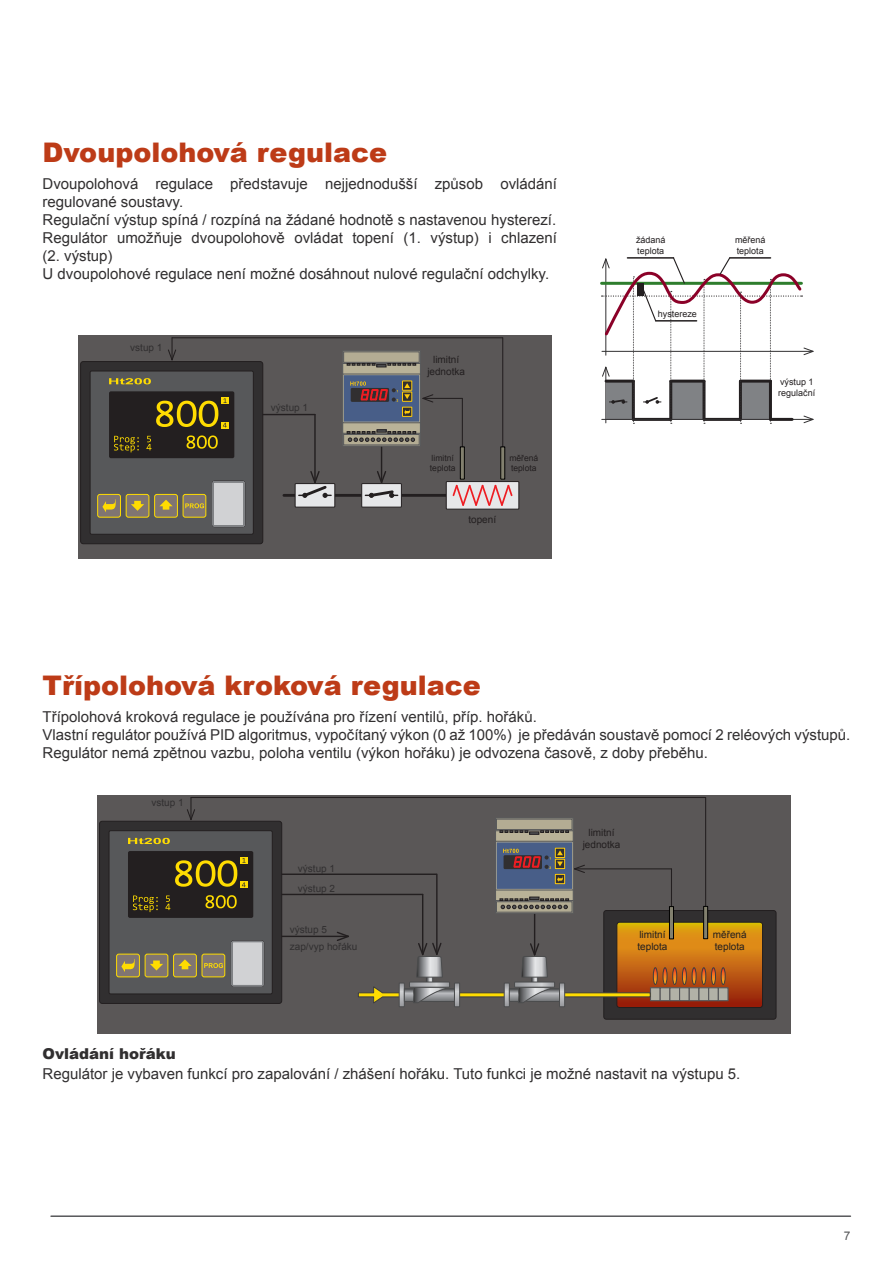
<style>
.page{position:relative;width:893px;height:1263px;background:#fff}
.page>*{position:absolute;margin:0;border:0;box-sizing:border-box;transform-origin:0 0}
.t1{font:900 27px "Arial";color:#bd3b17}
.t2{font:15px/18px "Arial";color:#312f30}
.t3{font:900 15px "Arial";color:#312f30}
.t4{font:12px "Arial";color:#57585a}
.t5{font:10.05px/12px "Arial";color:#231f20}
.t6{font:10.05px/20.2px "Arial";color:#312f30}
.t7{font:9px/10.8px "Arial";color:#231f20}
.t8{font:8.55px/10.2px "Arial";color:#231f20}
</style>
<div class="page">
<hr style="left:51px;top:1215px;width:799px;height:2px;background:#57585a">
<svg style="left:602px;top:257px;width:212px;height:167px"></svg>
<hr style="left:656px;top:320px;width:41px;height:2px;background:#231f20">
<div style="left:637px;top:283px;width:7px;height:13px;background:#231f20"></div>
<div style="left:97px;top:795px;width:694px;height:239px;background:#5a5757"></div>
<hr style="left:281px;top:894px;width:142px;height:1px;background:#231f20">
<div style="left:604px;top:910px;width:172px;height:109px;background:#312f30;border-radius:3px"></div>
<div style="left:603px;top:910px;width:173px;height:110px;border:1px solid #231f20;border-radius:3px"></div>
<hr style="left:422px;top:894px;width:1px;height:60px;background:#231f20">
<hr style="left:671px;top:869px;width:1px;height:41px;background:#231f20">
<hr style="left:279px;top:873px;width:157px;height:2px;background:#231f20">
<hr style="left:436px;top:874px;width:2px;height:80px;background:#231f20">
<hr style="left:705px;top:797px;width:1px;height:112px;background:#231f20">
<hr style="left:574px;top:868px;width:97px;height:1px;background:#231f20">
<svg style="left:574px;top:865px;width:12px;height:8px"></svg>
<svg style="left:496px;top:830px;width:77px;height:67px"></svg>
<svg style="left:496px;top:841px;width:77px;height:49px"></svg>
<div style="left:497px;top:842px;width:75px;height:47px;background:#485e88"></div>
<div style="left:555px;top:848px;width:10px;height:9px;background:#635526"></div>
<div style="left:555px;top:848px;width:10px;height:10px;border:1px solid #feca0a"></div>
<svg style="left:557px;top:850px;width:6px;height:5px"></svg>
<div style="left:555px;top:859px;width:10px;height:9px;background:#312f30"></div>
<div style="left:555px;top:859px;width:10px;height:10px;border:1px solid #feca0a"></div>
<svg style="left:557px;top:861px;width:6px;height:5px"></svg>
<div style="left:555px;top:874px;width:10px;height:10px;border:1px solid #feca0a"></div>
<svg style="left:557px;top:876px;width:6px;height:6px"></svg>
<svg style="left:503px;top:849px;width:48px;height:20px"></svg>
<div style="left:496px;top:819px;width:76px;height:11px;background:#b3ac93;border:1px solid #57585a"></div>
<svg style="left:500px;top:831px;width:69px;height:3px"></svg>
<hr style="left:191px;top:797px;width:515px;height:1px;background:#231f20">
<hr style="left:190px;top:797px;width:2px;height:23px;background:#231f20">
<hr style="left:280px;top:936px;width:68px;height:1px;background:#231f20">
<svg style="left:336px;top:897px;width:426px;height:110px"></svg>
<svg style="left:99px;top:808px;width:183px;height:195px"></svg>
<div style="left:78px;top:335px;width:474px;height:223px;background:#5a5757"></div>
<hr style="left:462px;top:398px;width:1px;height:49px;background:#231f20">
<hr style="left:232px;top:414px;width:83px;height:1px;background:#231f20">
<hr style="left:314px;top:415px;width:2px;height:68px;background:#231f20">
<hr style="left:381px;top:447px;width:1px;height:36px;background:#231f20">
<hr style="left:502px;top:338px;width:1px;height:110px;background:#231f20">
<hr style="left:423px;top:398px;width:39px;height:1px;background:#231f20">
<svg style="left:422px;top:394px;width:11px;height:9px"></svg>
<hr style="left:172px;top:337px;width:331px;height:1px;background:#231f20">
<div style="left:343px;top:351px;width:78px;height:95px;background:#656563;border:1px solid #57585a"></div>
<svg style="left:343px;top:363px;width:78px;height:70px"></svg>
<svg style="left:343px;top:374px;width:78px;height:49px"></svg>
<div style="left:344px;top:375px;width:75px;height:47px;background:#485e88"></div>
<div style="left:402px;top:381px;width:10px;height:9px;border:1px solid #feca0a"></div>
<svg style="left:404px;top:383px;width:6px;height:5px"></svg>
<div style="left:402px;top:392px;width:10px;height:9px;background:#312f30"></div>
<div style="left:402px;top:392px;width:10px;height:10px;border:1px solid #feca0a"></div>
<svg style="left:404px;top:394px;width:6px;height:5px"></svg>
<div style="left:402px;top:407px;width:10px;height:10px;border:1px solid #feca0a"></div>
<svg style="left:404px;top:409px;width:6px;height:6px"></svg>
<svg style="left:350px;top:381px;width:48px;height:21px"></svg>
<div style="left:344px;top:352px;width:75px;height:10px;background:#b3ac93;border:1px solid #57585a"></div>
<svg style="left:344px;top:434px;width:75px;height:11px"></svg>
<svg style="left:347px;top:430px;width:69px;height:11px"></svg>
<svg style="left:347px;top:363px;width:69px;height:4px"></svg>
<hr style="left:171px;top:338px;width:2px;height:22px;background:#231f20">
<svg style="left:80px;top:349px;width:183px;height:195px"></svg>
<hr style="left:284px;top:494px;width:165px;height:3px;background:#231f20">
<div style="left:295px;top:484px;width:40px;height:23px;background:#e6e7e9"></div>
<div style="left:295px;top:483px;width:40px;height:24px;border:1px solid #231f20"></div>
<svg style="left:299px;top:470px;width:32px;height:28px"></svg>
<div style="left:362px;top:484px;width:39px;height:23px;background:#e6e7e9"></div>
<div style="left:361px;top:483px;width:41px;height:24px;border:1px solid #231f20"></div>
<svg style="left:365px;top:470px;width:33px;height:28px"></svg>
<div style="left:446px;top:482px;width:73px;height:27px;background:#e6e7e9"></div>
<div style="left:446px;top:481px;width:73px;height:28px;border:1px solid #231f20"></div>
<svg style="left:451px;top:446px;width:63px;height:60px"></svg>
<h1 class="t1" style="left:43px;top:133px;width:346px">Dvoupolohová regulace</h1>
<p class="t2" style="left:43px;top:175px;width:516px">Dvoupolohová regulace představuje nejjednodušší způsob ovládání regulované soustavy.<br>Regulační výstup spíná / rozpíná na žádané hodnotě s nastavenou hysterezí.<br>Regulátor umožňuje dvoupolohově ovládat topení (1. výstup) i chlazení (2. výstup)<br>U dvoupolohové regulace není možné dosáhnout nulové regulační odchylky.</p>
<p class="t6" style="left:130px;top:337px;width:34px">vstup 1</p>
<p class="t6" style="left:271px;top:397px;width:39px">výstup 1</p>
<p class="t5" style="left:427px;top:354px;width:39px;text-align:center">limitní jednotka</p>
<p class="t8" style="left:430px;top:453px;width:27px">limitní teplota</p>
<p class="t8" style="left:509px;top:453px;width:30px">měřená teplota</p>
<p class="t5" style="left:468px;top:513px;width:29px">topení</p>
<p class="t7" style="left:636px;top:234px;width:31px">žádaná teplota</p>
<p class="t7" style="left:658px;top:309px;width:41px">hystereze</p>
<p class="t7" style="left:735px;top:235px;width:32px">měřená teplota</p>
<p class="t7" style="left:778px;top:377px;width:39px">výstup 1 regulační</p>
<h1 class="t1" style="left:43px;top:666px;width:440px">Třípolohová kroková regulace</h1>
<p class="t2" style="left:43px;top:707px;width:809px">Třípolohová kroková regulace je používána pro řízení ventilů, příp. hořáků.<br>Vlastní regulátor používá PID algoritmus, vypočítaný výkon (0 až 100%) je předáván soustavě pomocí 2 reléových výstupů.<br>Regulátor nemá zpětnou vazbu, poloha ventilu (výkon hořáku) je odvozena časově, z doby přeběhu.</p>
<p class="t6" style="left:151px;top:792px;width:34px">vstup 1</p>
<p class="t5" style="left:583px;top:827px;width:39px;text-align:center">limitní jednotka</p>
<p class="t6" style="left:298px;top:859px;width:39px">výstup 1 výstup 2</p>
<p class="t6" style="left:290px;top:921px;width:69px;line-height:16.8px">výstup 5 zap/vyp hořáku</p>
<p class="t5" style="left:637px;top:928px;width:31px">limitní teplota</p>
<p class="t5" style="left:713px;top:928px;width:35px">měřená teplota</p>
<p class="t3" style="left:43px;top:1043px;width:135px">Ovládání hořáku</p>
<p class="t2" style="left:43px;top:1065px;width:699px">Regulátor je vybaven funkcí pro zapalování / zhášení hořáku. Tuto funkci je možné nastavit na výstupu 5.</p>
<p class="t4" style="left:844px;top:1228px;width:8px">7</p>
</div>
